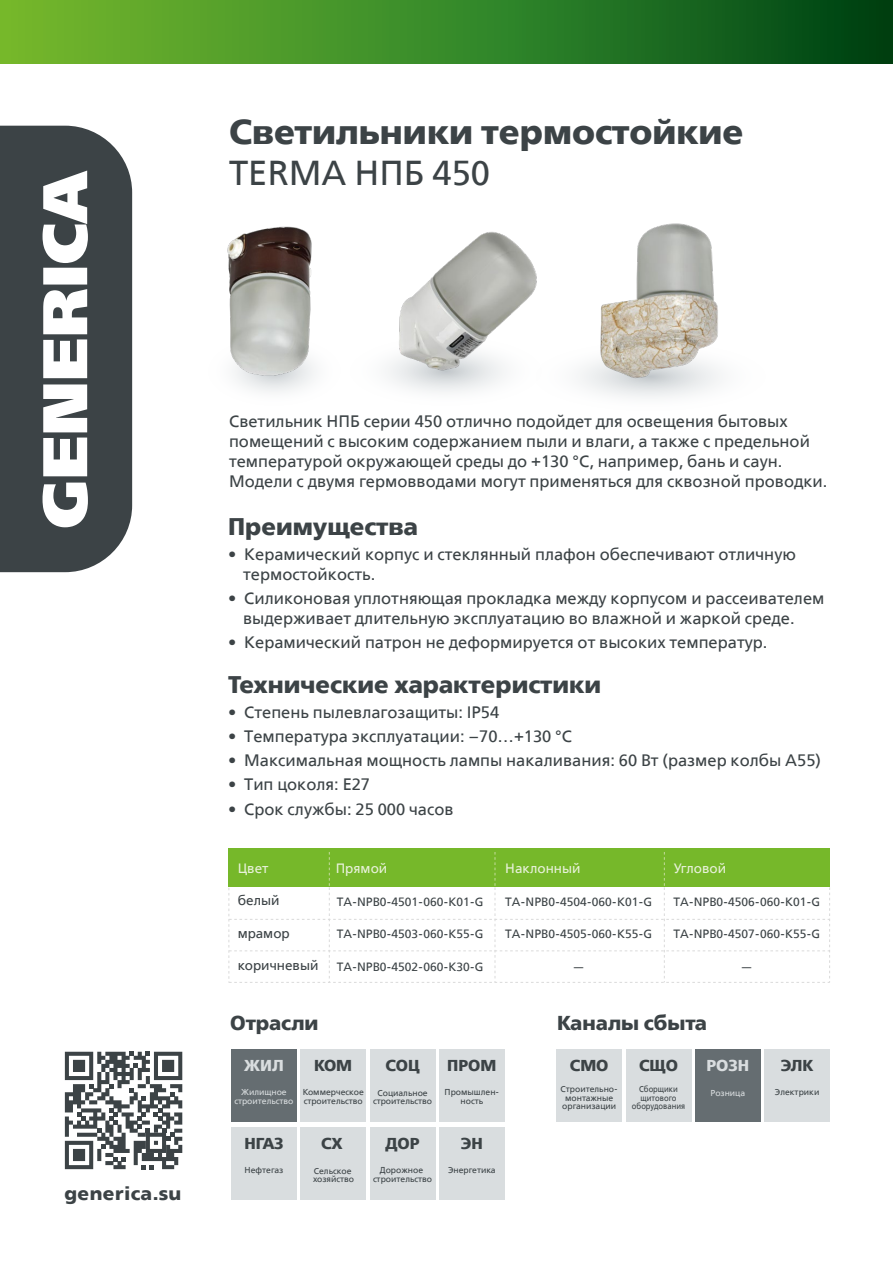
<style>
.page{position:relative;width:893px;height:1263px;background:#fff}
.page>*{position:absolute;margin:0;border:0;box-sizing:border-box;transform-origin:0 0}
.t1{font:700 34.5px "Free Set";color:#3c4346}
.t2{font:34.5px "Free Set";color:#3c4346}
.t3{font:700 24px "Free Set";color:#3c4346}
.t4{font:700 20.1px "Free Set";color:#3c4346}
.t5{font:700 18.6px "Free Set";letter-spacing:.015em;color:#3c4346}
.t6{font:16.5px/19.8px "Free Set";color:#3c4346}
.t7{font:700 15.75px "Free Set";color:#3c4346}
.t8{font:700 15.75px "Free Set";color:#d9dddf}
.t9{font:13.5px "Free Set";color:#e8f1da}
.t10{font:13.5px "Free Set";color:#3c4346}
.t11{font:12px "Free Set";color:#3c4346}
.t12{font:8.55px/8.6px "Free Set";color:#3c4346;text-align:center}
.t13{font:8.55px/8.6px "Free Set";color:#d9dddf;text-align:center}
.t14{font:8.55px/8.6px "Free Set";color:#3c4346;text-align:center;scale:.89 1}
</style>
<div class="page">
<svg style="left:236px;top:377px;width:77px;height:15px"></svg>
<svg style="left:388px;top:362px;width:330px;height:36px"></svg>
<img style="left:227px;top:226px;width:88px;height:151px">
<img style="left:597px;top:223px;width:123px;height:158px">
<div style="left:0;top:0;width:893px;height:64px;background:linear-gradient(to right,#76c031,#004919)"></div>
<div style="left:0;top:126px;width:132px;height:446px;background:#3c4346"></div>
<svg style="left:42px;top:171px;width:46px;height:356px"></svg>
<svg style="left:65px;top:1052px;width:117px;height:117px"></svg>
<img style="left:394px;top:232px;width:146px;height:142px">
<div style="left:231px;top:1050px;width:66px;height:72px;background:#656d71"></div>
<div style="left:301px;top:1050px;width:65px;height:72px;background:#d9dddf"></div>
<div style="left:370px;top:1050px;width:65px;height:72px;background:#d9dddf"></div>
<div style="left:439px;top:1050px;width:65px;height:72px;background:#d9dddf"></div>
<div style="left:557px;top:1050px;width:65px;height:72px;background:#d9dddf"></div>
<div style="left:626px;top:1050px;width:65px;height:72px;background:#d9dddf"></div>
<div style="left:695px;top:1050px;width:65px;height:72px;background:#656d71"></div>
<div style="left:764px;top:1050px;width:66px;height:72px;background:#d9dddf"></div>
<div style="left:231px;top:1128px;width:66px;height:72px;background:#d9dddf"></div>
<div style="left:301px;top:1128px;width:65px;height:72px;background:#d9dddf"></div>
<div style="left:370px;top:1128px;width:65px;height:72px;background:#d9dddf"></div>
<div style="left:439px;top:1128px;width:65px;height:72px;background:#d9dddf"></div>
<div style="left:228px;top:848px;width:602px;height:39px;background:#76b82a"></div>
<svg style="left:228px;top:852px;width:602px;height:131px"></svg>
<h1 class="t1" style="left:229px;top:109px;width:516px">Светильники термостойкие</h1>
<h1 class="t2" style="left:229px;top:150px;width:263px">TERMA НПБ 450</h1>
<p class="t5" style="left:64px;top:1181px;width:119px">generica.su</p>
<p class="t6" style="left:229px;top:411px;width:600px">Светильник НПБ серии 450 отлично подойдет для освещения бытовых помещений с высоким содержанием пыли и влаги, а также с предельной температурой окружающей среды до +130 °С, например, бань и саун.<br>Модели с двумя гермовводами могут применяться для сквозной проводки.</p>
<h2 class="t3" style="left:228px;top:511px;width:191px">Преимущества</h2>
<p class="t6" style="left:243px;top:544px;width:554px;text-indent:-15px">• Керамический корпус и стеклянный плафон обеспечивают отличную термостойкость.</p>
<p class="t6" style="left:243px;top:588px;width:583px;text-indent:-15px">• Силиконовая уплотняющая прокладка между корпусом и рассеивателем выдерживает длительную эксплуатацию во влажной и жаркой среде.</p>
<p class="t6" style="left:228px;top:632px;width:541px">• Керамический патрон не деформируется от высоких температур.</p>
<h2 class="t3" style="left:228px;top:669px;width:374px">Технические характеристики</h2>
<p class="t6" style="left:228px;top:701px;width:273px">• Степень пылевлагозащиты: IP54</p>
<p class="t6" style="left:228px;top:726px;width:345px">• Температура эксплуатации: –70…+130 °С</p>
<p class="t6" style="left:228px;top:750px;width:594px">• Максимальная мощность лампы накаливания: 60 Вт (размер колбы А55)</p>
<p class="t6" style="left:228px;top:774px;width:143px">• Тип цоколя: E27</p>
<p class="t6" style="left:228px;top:799px;width:227px">• Срок службы: 25 000 часов</p>
<p class="t9" style="left:238px;top:859px;width:32px">Цвет</p>
<p class="t9" style="left:336px;top:859px;width:53px">Прямой</p>
<p class="t9" style="left:505px;top:859px;width:77px">Наклонный</p>
<p class="t9" style="left:674px;top:859px;width:54px">Угловой</p>
<p class="t10" style="left:238px;top:892px;width:43px">белый</p>
<p class="t10" style="left:238px;top:924px;width:54px">мрамор</p>
<p class="t10" style="left:238px;top:957px;width:82px">коричневый</p>
<p class="t11" style="left:337px;top:894px;width:148px">TA-NPB0-4501-060-K01-G</p>
<p class="t11" style="left:337px;top:926px;width:148px">TA-NPB0-4503-060-K55-G</p>
<p class="t11" style="left:337px;top:959px;width:148px">TA-NPB0-4502-060-K30-G</p>
<p class="t11" style="left:505px;top:894px;width:148px">TA-NPB0-4504-060-K01-G</p>
<p class="t11" style="left:505px;top:926px;width:148px">TA-NPB0-4505-060-K55-G</p>
<p class="t11" style="left:573px;top:959px;width:13px">—</p>
<p class="t11" style="left:673px;top:894px;width:148px">TA-NPB0-4506-060-K01-G</p>
<p class="t11" style="left:673px;top:926px;width:148px">TA-NPB0-4507-060-K55-G</p>
<p class="t11" style="left:741px;top:959px;width:13px">—</p>
<p class="t4" style="left:230px;top:1010px;width:90px">Отрасли</p>
<p class="t4" style="left:557px;top:1010px;width:152px">Каналы сбыта</p>
<p class="t8" style="left:244px;top:1055px;width:41px">ЖИЛ</p>
<p class="t13" style="left:234px;top:1088px;width:61px">Жилищное строительство</p>
<p class="t7" style="left:314px;top:1055px;width:39px">КОМ</p>
<p class="t12" style="left:303px;top:1087px;width:63px;text-align:left">Коммерческое строительство</p>
<p class="t7" style="left:386px;top:1055px;width:35px">СОЦ</p>
<p class="t12" style="left:373px;top:1088px;width:61px">Социальное строительство</p>
<p class="t7" style="left:244px;top:1133px;width:40px">НГАЗ</p>
<p class="t12" style="left:245px;top:1166px;width:40px">Нефтегаз</p>
<p class="t7" style="left:321px;top:1133px;width:23px">СХ</p>
<p class="t12" style="left:313px;top:1166px;width:43px;text-align:left">Сельское хозяйство</p>
<p class="t7" style="left:386px;top:1133px;width:36px">ДОР</p>
<p class="t12" style="left:373px;top:1166px;width:61px">Дорожное строительство</p>
<p class="t7" style="left:447px;top:1055px;width:51px">ПРОМ</p>
<p class="t12" style="left:445px;top:1088px;width:56px">Промышлен&shy;ность</p>
<p class="t7" style="left:461px;top:1133px;width:24px">ЭН</p>
<p class="t12" style="left:448px;top:1166px;width:49px">Энергетика</p>
<p class="t7" style="left:570px;top:1055px;width:40px">СМО</p>
<p class="t12" style="left:561px;top:1084px;width:59px">Строительно&shy;монтажные организации</p>
<p class="t7" style="left:639px;top:1055px;width:40px">СЩО</p>
<p class="t14" style="left:632px;top:1084px;width:61px">Сборщики щитового оборудования</p>
<p class="t8" style="left:706px;top:1055px;width:44px">РОЗН</p>
<p class="t13" style="left:710px;top:1088px;width:36px">Розница</p>
<p class="t7" style="left:781px;top:1055px;width:34px">ЭЛК</p>
<p class="t12" style="left:775px;top:1088px;width:46px">Электрики</p>
</div>
